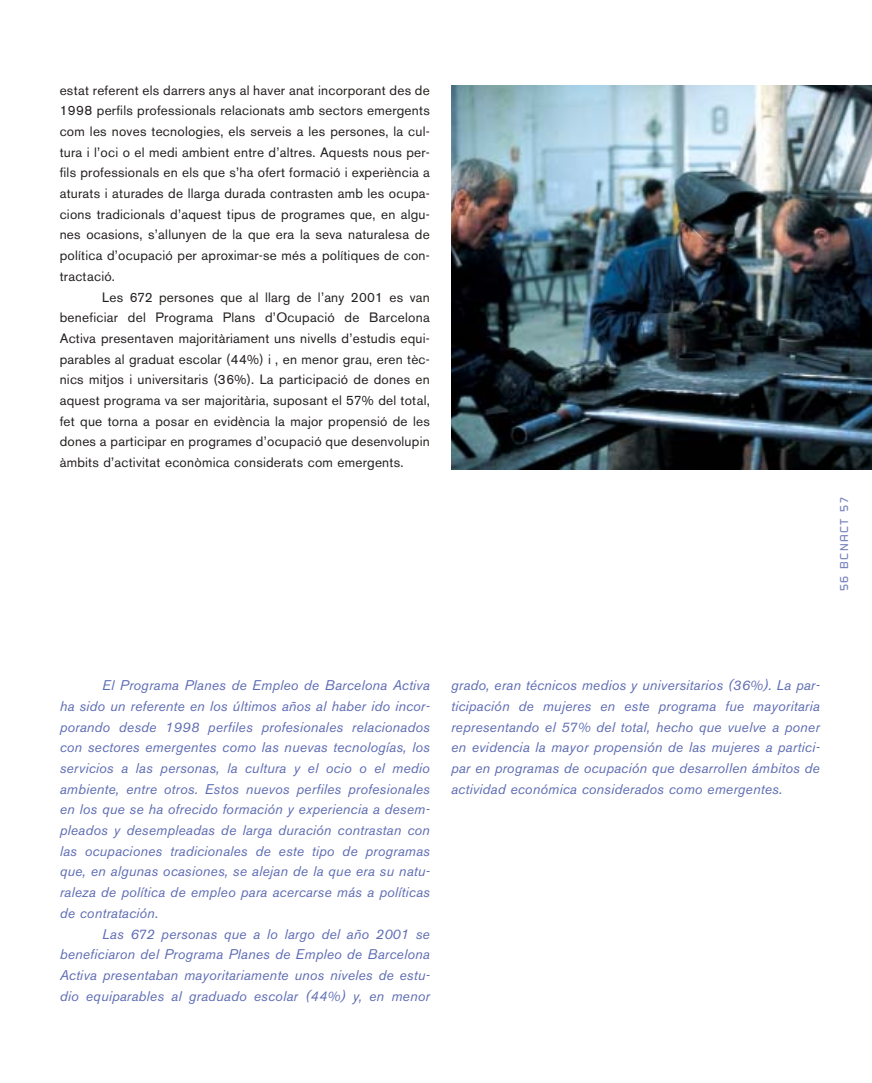
<style>
.page{position:relative;width:872px;height:1083px;background:#fff}
.page>*{position:absolute;margin:0;border:0;box-sizing:border-box;transform-origin:0 0}
.t1{font:italic 13.95px/20.7px "Akzidenz Grotesk BE";letter-spacing:.01em;color:#5e6cb3;text-align:justify}
.t2{font:13.5px/20.7px "Akzidenz Grotesk BE";letter-spacing:.015em;color:#231f1f;text-align:justify}
.t3{font:11.25px "Russell Square";letter-spacing:.125em;color:#7882be}
</style>
<div class="page">
<img style="left:451px;top:85px;width:421px;height:384px">
<p class="t2" style="left:60px;top:81px;width:371px">estat referent els darrers anys al haver anat incorporant des de 1998 perfils professionals relacionats amb sectors emergents com les noves tecnologies, els serveis a les persones, la cul&shy;tura i l’oci o el medi ambient entre d’altres. Aquests nous per&shy;fils professionals en els que s’ha ofert formació i experiència a aturats i aturades de llarga durada contrasten amb les ocupa&shy;cions tradicionals d’aquest tipus de programes que, en algu&shy;nes ocasions, s’allunyen de la que era la seva naturalesa de política d’ocupació per aproximar-se més a polítiques de con&shy;tractació.</p>
<p class="t2" style="left:60px;top:288px;width:371px;text-indent:43px">Les 672 persones que al llarg de l’any 2001 es van beneficiar del Programa Plans d’Ocupació de Barcelona Activa presentaven majoritàriament uns nivells d’estudis equi&shy;parables al graduat escolar (44%) i , en menor grau, eren tèc&shy;nics mitjos i universitaris (36%). La participació de dones en aquest programa va ser majoritària, suposant el 57% del total, fet que torna a posar en evidència la major propensió de les dones a participar en programes d’ocupació que desenvolupin àmbits d’activitat econòmica considerats com emergents.</p>
<p class="t3" style="left:839px;top:591px;width:96px;rotate:-90deg">56 BCNACT 57</p>
<p class="t1" style="left:60px;top:676px;width:371px;text-indent:43px">El Programa Planes de Empleo de Barcelona Activa ha sido un referente en los últimos años al haber ido incor&shy;porando desde 1998 perfiles profesionales relacionados con sectores emergentes como las nuevas tecnologías, los servicios a las personas, la cultura y el ocio o el medio ambiente, entre otros. Estos nuevos perfiles profesionales en los que se ha ofrecido formación y experiencia a desem&shy;pleados y desempleadas de larga duración contrastan con las ocupaciones tradicionales de este tipo de programas que, en algunas ocasiones, se alejan de la que era su natu&shy;raleza de política de empleo para acercarse más a políticas de contratación.</p>
<p class="t1" style="left:60px;top:925px;width:371px;text-indent:43px">Las 672 personas que a lo largo del año 2001 se beneficiaron del Programa Planes de Empleo de Barcelona Activa presentaban mayoritariamente unos niveles de estu&shy;dio equiparables al graduado escolar (44%) y, en menor</p>
<p class="t1" style="left:451px;top:676px;width:370px">grado, eran técnicos medios y universitarios (36%). La par&shy;ticipación de mujeres en este programa fue mayoritaria representando el 57% del total, hecho que vuelve a poner en evidencia la mayor propensión de las mujeres a partici&shy;par en programas de ocupación que desarrollen ámbitos de actividad económica considerados como emergentes.</p>
</div>
